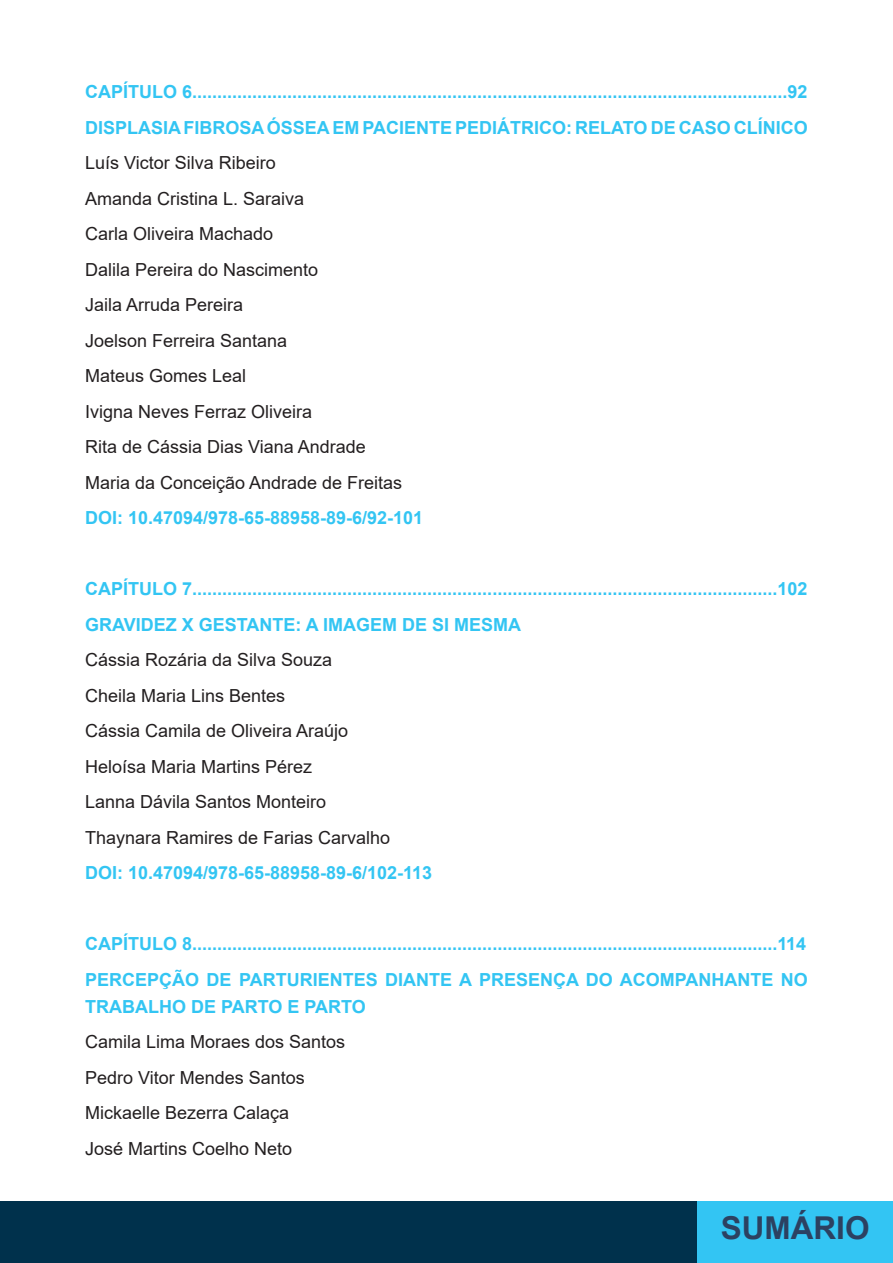
<style>
.page{position:relative;width:893px;height:1263px;background:#fff}
.page>*{position:absolute;margin:0;border:0;box-sizing:border-box;transform-origin:0 0}
.t1{font:700 31.5px "Arial";color:#2c4161}
.t2{font:700 18px/27px "Arial";color:#33c5f3}
.t3{font:18px "Arial";color:#231f20}
</style>
<div class="page">
<div style="left:0;top:1201px;width:810px;height:62px;background:#00314c"></div>
<hr style="left:0;top:1201px;width:1px;height:62px;background:#33c5f3">
<div style="left:697px;top:1201px;width:196px;height:62px;background:#33c5f3"></div>
<p class="t2" style="left:85px;top:79px;width:724px">CAPÍTULO 6.......................................................................................................................92</p>
<p class="t2" style="left:85px;top:114px;width:724px">DISPLASIA FIBROSA ÓSSEA EM PACIENTE PEDIÁTRICO: RELATO DE CASO CLÍNICO</p>
<p class="t3" style="left:85px;top:150px;width:192px">Luís Victor Silva Ribeiro</p>
<p class="t3" style="left:85px;top:186px;width:221px">Amanda Cristina L. Saraiva</p>
<p class="t3" style="left:85px;top:221px;width:190px">Carla Oliveira Machado</p>
<p class="t3" style="left:85px;top:257px;width:235px">Dalila Pereira do Nascimento</p>
<p class="t3" style="left:85px;top:292px;width:160px">Jaila Arruda Pereira</p>
<p class="t3" style="left:85px;top:328px;width:204px">Joelson Ferreira Santana</p>
<p class="t3" style="left:85px;top:363px;width:163px">Mateus Gomes Leal</p>
<p class="t3" style="left:85px;top:399px;width:229px">Ivigna Neves Ferraz Oliveira</p>
<p class="t3" style="left:85px;top:434px;width:282px">Rita de Cássia Dias Viana Andrade</p>
<p class="t3" style="left:85px;top:470px;width:319px">Maria da Conceição Andrade de Freitas</p>
<p class="t2" style="left:85px;top:505px;width:340px">DOI: 10.47094/978-65-88958-89-6/92-101</p>
<p class="t2" style="left:85px;top:576px;width:724px">CAPÍTULO 7.....................................................................................................................102</p>
<p class="t2" style="left:85px;top:611px;width:438px">GRAVIDEZ X GESTANTE: A IMAGEM DE SI MESMA</p>
<p class="t3" style="left:85px;top:647px;width:249px">Cássia Rozária da Silva Souza</p>
<p class="t3" style="left:85px;top:683px;width:202px">Cheila Maria Lins Bentes</p>
<p class="t3" style="left:85px;top:718px;width:265px">Cássia Camila de Oliveira Araújo</p>
<p class="t3" style="left:85px;top:754px;width:229px">Heloísa Maria Martins Pérez</p>
<p class="t3" style="left:85px;top:790px;width:243px">Lanna Dávila Santos Monteiro</p>
<p class="t3" style="left:85px;top:825px;width:307px">Thaynara Ramires de Farias Carvalho</p>
<p class="t2" style="left:85px;top:860px;width:349px">DOI: 10.47094/978-65-88958-89-6/102-113</p>
<p class="t2" style="left:85px;top:931px;width:723px">CAPÍTULO 8.....................................................................................................................114</p>
<p class="t2" style="left:85px;top:966px;width:724px">PERCEPÇÃO DE PARTURIENTES DIANTE A PRESENÇA DO ACOMPANHANTE NO<br>TRABALHO DE PARTO E PARTO</p>
<p class="t3" style="left:85px;top:1030px;width:262px">Camila Lima Moraes dos Santos</p>
<p class="t3" style="left:85px;top:1065px;width:221px">Pedro Vitor Mendes Santos</p>
<p class="t3" style="left:85px;top:1101px;width:206px">Mickaelle Bezerra Calaça</p>
<p class="t3" style="left:85px;top:1136px;width:209px">José Martins Coelho Neto</p>
<h1 class="t1" style="left:721px;top:1206px;width:150px">SUMÁRIO</h1>
</div>
